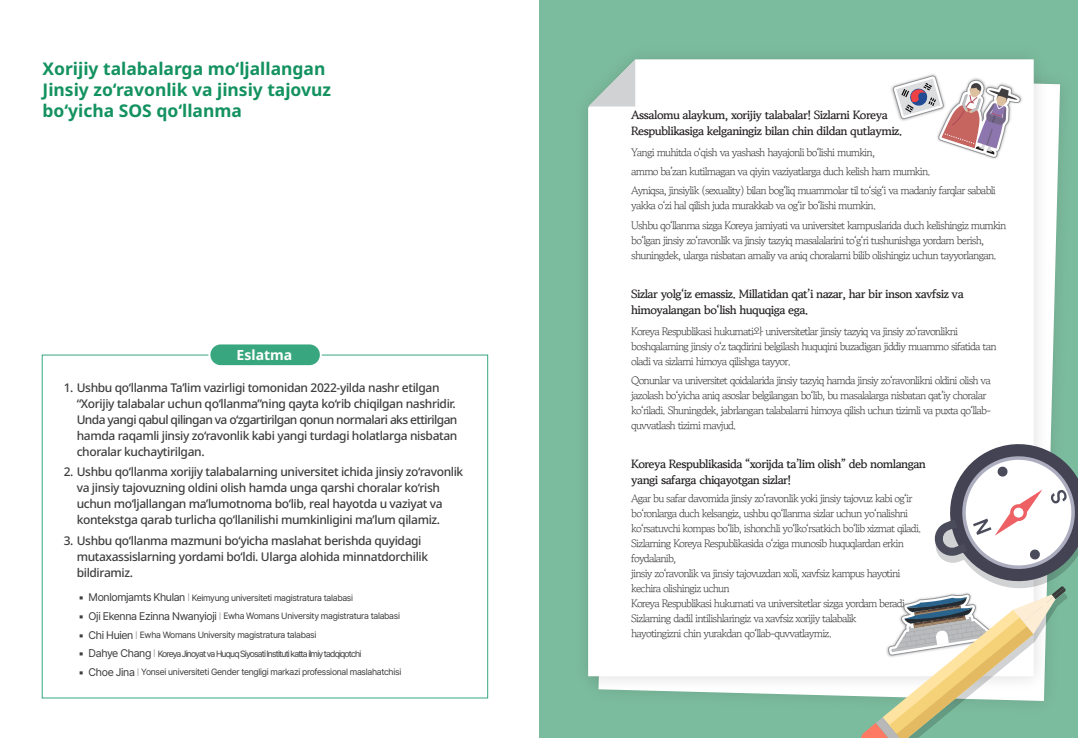
<style>
.page{position:relative;width:1078px;height:738px;background:#fff}
.page>*{position:absolute;margin:0;border:0;box-sizing:border-box;transform-origin:0 0}
.t1{font:700 17.5px/20.9px "Noto Sans";color:#139260}
.t2{font:700 14px "Noto Sans";color:#fff}
.t3{font:500 12px/16px "Noto Sans";letter-spacing:-.03em;color:#3e3e3f}
.t4{font:700 12px/16px "Gowun Batang";letter-spacing:-.04em;color:#231f20}
.t5{font:11px/15px "Gowun Batang";letter-spacing:-.07em;color:#3e3e3f}
.t6{font:9px "Pretendard Variable";letter-spacing:-.03em;color:#3e3e3f}
.t7{font:9px "Pretendard Variable";letter-spacing:-.09em;color:#3e3e3f}
.s1{font-size:11px}
.s2{font-size:11px;color:#808285}
</style>
<div class="page">
<div style="left:539px;top:0;width:538px;height:737px;background:#7cbc9e"></div>
<div style="left:572px;top:43px;width:477px;height:648px;background:#231f20;opacity:.15"></div>
<div style="left:588px;top:59px;width:445px;height:616px;background:#fff"></div>
<svg style="left:588px;top:59px;width:47px;height:47px"></svg>
<div style="left:890px;top:73px;width:56px;height:49px;background:#231f20;opacity:.4"></div>
<div style="left:935px;top:77px;width:88px;height:83px;background:#231f20;opacity:.4"></div>
<svg style="left:892px;top:76px;width:128px;height:82px;background:#dcd0d4"></svg>
<svg style="left:859px;top:434px;width:218px;height:303px"></svg>
<div style="left:209px;top:343px;width:112px;height:23px;background:#38a77f;border-radius:11px"></div>
<div style="left:208px;top:342px;width:114px;height:25px;border:2px solid #fff;border-radius:11px"></div>
<p class="t1" style="left:43px;top:58px;width:284px">Xorijiy talabalarga mo‘ljallangan</p>
<p class="t1" style="left:43px;top:79px;width:290px">Jinsiy zo‘ravonlik va jinsiy tajovuz bo‘yicha SOS qo‘llanma</p>
<p class="t2" style="left:236px;top:346px;width:57px">Eslatma</p>
<p class="t3" style="left:77px;top:379px;width:382px;text-indent:-13px">1. Ushbu qo‘llanma Ta’lim vazirligi tomonidan 2022-yilda nashr etilgan “Xorijiy talabalar uchun qo‘llanma”ning qayta ko‘rib chiqilgan nashridir.<br>Unda yangi qabul qilingan va o‘zgartirilgan qonun normalari aks ettirilgan hamda raqamli jinsiy zo‘ravonlik kabi yangi turdagi holatlarga nisbatan choralar kuchaytirilgan.</p>
<p class="t3" style="left:77px;top:463px;width:388px;text-indent:-13px">2. Ushbu qo‘llanma xorijiy talabalarning universitet ichida jinsiy zo‘ravonlik va jinsiy tajovuzning oldini olish hamda unga qarshi choralar ko‘rish uchun mo‘ljallangan ma’lumotnoma bo‘lib, real hayotda u vaziyat va kontekstga qarab turlicha qo‘llanilishi mumkinligini ma’lum qilamiz.</p>
<p class="t3" style="left:77px;top:532px;width:353px;text-indent:-13px">3. Ushbu qo‘llanma mazmuni bo‘yicha maslahat berishda quyidagi mutaxassislarning yordami bo‘ldi. Ularga alohida minnatdorchilik bildiramiz.</p>
<p class="t6" style="left:79px;top:590px;width:276px"><span class="s1">▪ Monlomjamts Khulan</span> <span class="s2">I</span> Keimyung universiteti magistratura talabasi</p>
<p class="t6" style="left:79px;top:609px;width:323px"><span class="s1">▪ Oji Ekenna Ezinna Nwanyioji</span> <span class="s2">I</span> Ewha Womans University magistratura talabasi</p>
<p class="t6" style="left:79px;top:627px;width:239px"><span class="s1">▪ Chi Huien</span> <span class="s2">I</span> Ewha Womans University magistratura talabasi</p>
<p class="t7" style="left:79px;top:646px;width:284px"><span class="s1">▪ Dahye Chang</span> <span class="s2">I</span> Koreya Jinoyat va Huquq Siyosati Instituti katta ilmiy tadqiqotchi</p>
<p class="t6" style="left:79px;top:665px;width:324px"><span class="s1">▪ Choe Jina</span> <span class="s2">I</span> Yonsei universiteti Gender tengligi markazi professional maslahatchisi</p>
<p class="t4" style="left:631px;top:106px;width:273px">Assalomu alaykum, xorijiy talabalar! Sizlarni Koreya<br>Respublikasiga kelganingiz bilan chin dildan qutlaymiz.</p>
<p class="t5" style="left:631px;top:144px;width:245px">Yangi muhitda o‘qish va yashash hayajonli bo‘lishi mumkin,</p>
<p class="t5" style="left:631px;top:163px;width:301px">ammo ba’zan kutilmagan va qiyin vaziyatlarga duch kelish ham mumkin.</p>
<p class="t5" style="left:631px;top:182px;width:366px">Ayniqsa, jinsiylik (sexuality) bilan bog‘liq muammolar til to‘sig‘i va madaniy farqlar sababli yakka o‘zi hal qilish juda murakkab va og‘ir bo‘lishi mumkin.</p>
<p class="t5" style="left:631px;top:217px;width:376px">Ushbu qo‘llanma sizga Koreya jamiyati va universitet kampuslarida duch kelishingiz mumkin bo‘lgan jinsiy zo‘ravonlik va jinsiy tazyiq masalalarini to‘g‘ri tushunishga yordam berish, shuningdek, ularga nisbatan amaliy va aniq choralarni bilib olishingiz uchun tayyorlangan.</p>
<p class="t4" style="left:631px;top:285px;width:334px">Sizlar yolg‘iz emassiz. Millatidan qat’i nazar, har bir inson xavfsiz va himoyalangan bo‘lish huquqiga ega.</p>
<p class="t5" style="left:631px;top:323px;width:367px">Koreya Respublikasi hukumati와 universitetlar jinsiy tazyiq va jinsiy zo‘ravonlikni boshqalarning jinsiy o‘z taqdirini belgilash huquqini buzadigan jiddiy muammo sifatida tan oladi va sizlarni himoya qilishga tayyor.</p>
<p class="t5" style="left:631px;top:372px;width:361px">Qonunlar va universitet qoidalarida jinsiy tazyiq hamda jinsiy zo‘ravonlikni oldini olish va jazolash bo‘yicha aniq asoslar belgilangan bo‘lib, bu masalalarga nisbatan qat’iy choralar ko‘riladi. Shuningdek, jabrlangan talabalarni himoya qilish uchun tizimli va puxta qo‘llab&shy;quvvatlash tizimi mavjud.</p>
<p class="t4" style="left:631px;top:454px;width:296px">Koreya Respublikasida “xorijda ta’lim olish” deb nomlangan yangi safarga chiqayotgan sizlar!</p>
<p class="t5" style="left:631px;top:490px;width:292px">Agar bu safar davomida jinsiy zo‘ravonlik yoki jinsiy tajovuz kabi og‘ir bo‘ronlarga duch kelsangiz, ushbu qo‘llanma sizlar uchun yo‘nalishni ko‘rsatuvchi kompas bo‘lib, ishonchli yo‘lko‘rsatkich bo‘lib xizmat qiladi.</p>
<p class="t5" style="left:631px;top:535px;width:274px">Sizlarning Koreya Respublikasida o‘ziga munosib huquqlardan erkin foydalanib,</p>
<p class="t5" style="left:631px;top:565px;width:271px">jinsiy zo‘ravonlik va jinsiy tajovuzdan xoli, xavfsiz kampus hayotini kechira olishingiz uchun</p>
<p class="t5" style="left:631px;top:595px;width:278px">Koreya Respublikasi hukumati va universitetlar sizga yordam beradi.<br>Sizlarning dadil intilishlaringiz va xavfsiz xorijiy talabalik</p>
<p class="t5" style="left:631px;top:625px;width:202px">hayotingizni chin yurakdan qo‘llab-quvvatlaymiz.</p>
</div>
